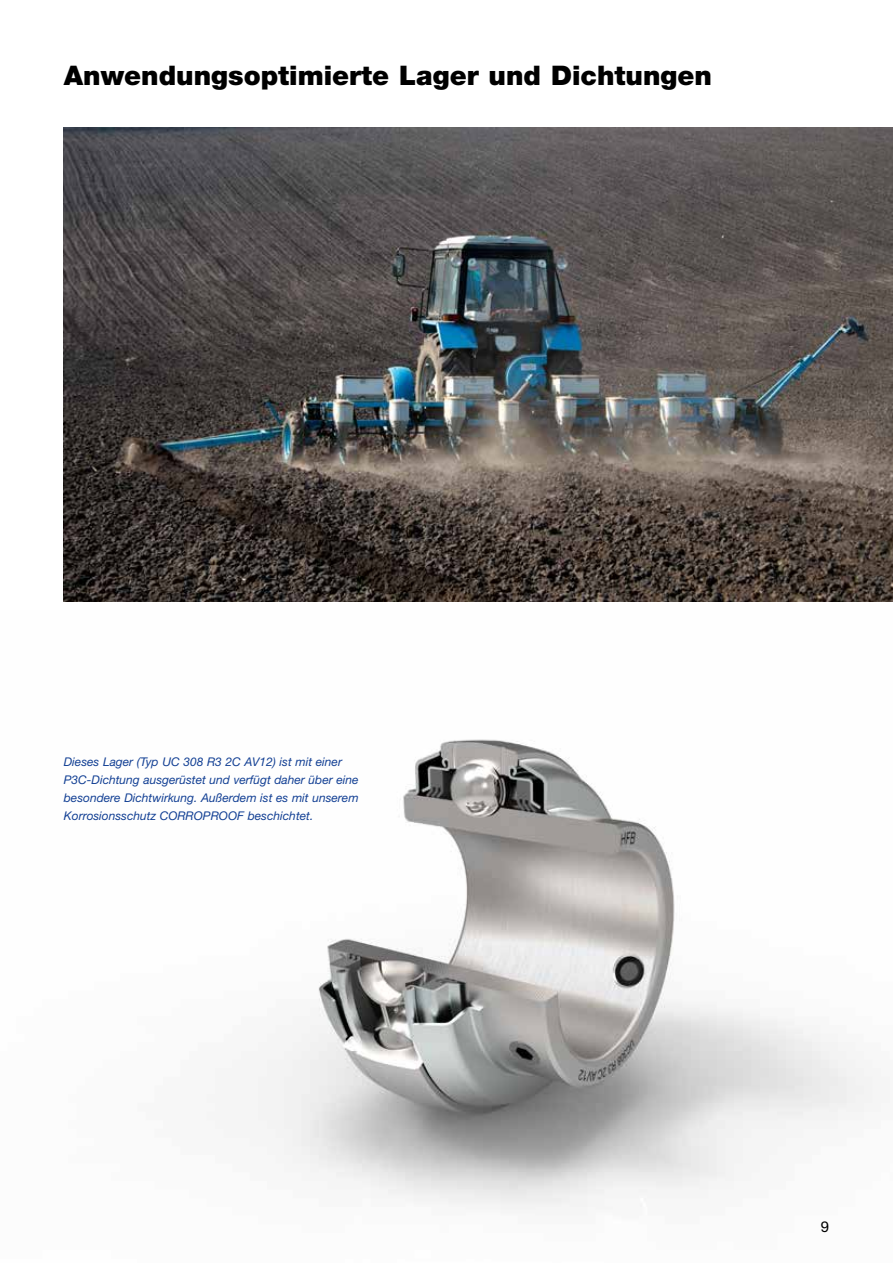
<style>
.page{position:relative;width:893px;height:1263px;background:#fff}
.page>*{position:absolute;margin:0;border:0;box-sizing:border-box;transform-origin:0 0}
.t1{font:900 27px "Helvetica Neue";color:#000}
.t2{font:15px "Helvetica Neue";color:#000}
.t3{font:italic 12px/18px "Helvetica Neue";color:#134094}
</style>
<div class="page">
<img style="left:258px;top:739px;width:615px;height:471px">
<img style="left:64px;top:128px;width:829px;height:474px">
<h1 class="t1" style="left:64px;top:59px;width:650px">Anwendungsoptimierte Lager und Dichtungen</h1>
<p class="t3" style="left:64px;top:753px;width:296px">Dieses Lager (Typ UC 308 R3 2C AV12) ist mit einer P3C-Dichtung ausgerüstet und verfügt daher über eine besondere Dichtwirkung. Außerdem ist es mit unserem Korrosionsschutz CORROPROOF beschichtet.</p>
<p class="t2" style="left:821px;top:1217px;width:10px">9</p>
</div>
